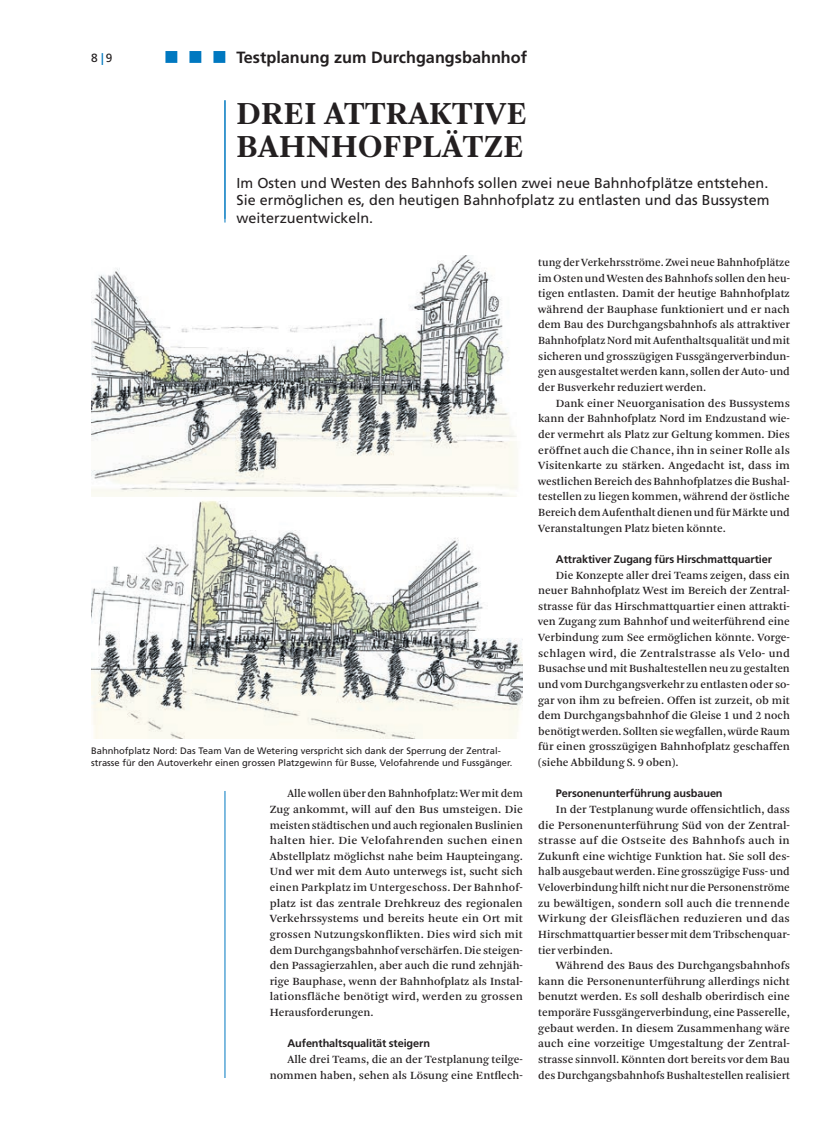
<style>
.page{position:relative;width:833px;height:1134px;background:#fff}
.page>*{position:absolute;margin:0;border:0;box-sizing:border-box;transform-origin:0 0}
.t1{font:700 33.75px/32.5px "Arnhem";letter-spacing:.015em;color:#231f20}
.t2{font:700 16.25px "Frutiger LT Std";color:#231f20}
.t3{font:14.38px/17.5px "Frutiger LT Std";color:#231f20;text-align:justify}
.t4{font:11.88px "Frutiger LT Std";color:#231f20}
.t5{font:11.5px/15.6px "Arnhem";color:#231f20;text-align:justify}
.t6{font:700 11px "Frutiger LT Std";letter-spacing:-.01em;color:#231f20}
.t7{font:9.38px/12.5px "Frutiger LT Std";color:#231f20}
.s1{font-weight:700;color:#0078c0}
</style>
<div class="page">
<svg style="left:165px;top:51px;width:60px;height:12px"></svg>
<hr style="left:225px;top:100px;width:1px;height:123px;background:#0078c0">
<hr style="left:225px;top:791px;width:1px;height:287px;background:#0078c0">
<img style="left:91px;top:496px;width:431px;height:242px">
<svg style="left:91px;top:255px;width:426px;height:241px"></svg>
<p class="t4" style="left:91px;top:51px;width:23px">8 <span class="s1">|</span> 9</p>
<h2 class="t2" style="left:237px;top:48px;width:292px">Testplanung zum Durchgangsbahnhof</h2>
<h1 class="t1" style="left:237px;top:98px;width:292px">DREI ATTRAKTIVE<br>BAHNHOFPLÄTZE</h1>
<p class="t3" style="left:237px;top:174px;width:534px">Im Osten und Westen des Bahnhofs sollen zwei neue Bahnhofplätze entstehen.<br>Sie ermöglichen es, den heutigen Bahnhofplatz zu entlasten und das Bussystem weiterzuentwickeln.</p>
<p class="t7" style="left:91px;top:744px;width:423px">Bahnhofplatz Nord: Das Team Van de Wetering verspricht sich dank der Sperrung der Zentral&shy;strasse für den Autoverkehr einen grossen Platzgewinn für Busse, Velofahrende und Fussgänger.</p>
<p class="t5" style="left:270px;top:786px;width:255px;text-indent:18px">Alle wollen über den Bahnhofplatz: Wer mit dem Zug ankommt, will auf den Bus umsteigen. Die meisten städtischen und auch regionalen Buslinien halten hier. Die Velofahrenden suchen einen Abstellplatz möglichst nahe beim Haupteingang.<br>Und wer mit dem Auto unterwegs ist, sucht sich einen Parkplatz im Untergeschoss. Der Bahnhof&shy;platz ist das zentrale Drehkreuz des regionalen Verkehrssystems und bereits heute ein Ort mit grossen Nutzungskonflikten. Dies wird sich mit dem Durchgangsbahnhof verschärfen. Die steigen&shy;den Passagierzahlen, aber auch die rund zehnjäh&shy;rige Bauphase, wenn der Bahnhofplatz als Instal&shy;lationsfläche benötigt wird, werden zu grossen Herausforderungen.</p>
<p class="t6" style="left:287px;top:1037px;width:144px">Aufenthaltsqualität steigern</p>
<p class="t5" style="left:270px;top:1052px;width:255px;text-align:right">Alle drei Teams, die an der Testplanung teilge&shy;nommen haben, sehen als Lösung eine Entflech-</p>
<p class="t5" style="left:538px;top:255px;width:253px">tung der Verkehrsströme. Zwei neue Bahnhofplätze im Osten und Westen des Bahnhofs sollen den heu&shy;tigen entlasten. Damit der heutige Bahnhofplatz während der Bauphase funktioniert und er nach dem Bau des Durchgangsbahnhofs als attraktiver Bahnhofplatz Nord mit Aufenthaltsqualität und mit sicheren und grosszügigen Fussgängerverbindun&shy;gen ausgestaltet werden kann, sollen der Auto- und der Busverkehr reduziert werden.</p>
<p class="t5" style="left:538px;top:395px;width:253px;text-indent:18px">Dank einer Neuorganisation des Bussystems kann der Bahnhofplatz Nord im Endzustand wie&shy;der vermehrt als Platz zur Geltung kommen. Dies eröffnet auch die Chance, ihn in seiner Rolle als Visitenkarte zu stärken. Angedacht ist, dass im westlichen Bereich des Bahnhofplatzes die Bushal&shy;testellen zu liegen kommen, während der östliche Bereich dem Aufenthalt dienen und für Märkte und Veranstaltungen Platz bieten könnte.</p>
<p class="t6" style="left:556px;top:553px;width:217px">Attraktiver Zugang fürs Hirschmattquartier</p>
<p class="t5" style="left:538px;top:567px;width:253px;text-indent:18px">Die Konzepte aller drei Teams zeigen, dass ein neuer Bahnhofplatz West im Bereich der Zentral&shy;strasse für das Hirschmattquartier einen attrakti&shy;ven Zugang zum Bahnhof und weiterführend eine Verbindung zum See ermöglichen könnte. Vorge&shy;schlagen wird, die Zentralstrasse als Velo- und Busachse und mit Bushaltestellen neu zu gestalten und vom Durchgangsverkehr zu entlasten oder so&shy;gar von ihm zu befreien. Offen ist zurzeit, ob mit dem Durchgangsbahnhof die Gleise 1 und 2 noch benötigt werden. Sollten sie wegfallen, würde Raum für einen grosszügigen Bahnhofplatz geschaffen (siehe Abbildung S. 9 oben).</p>
<p class="t6" style="left:556px;top:787px;width:168px">Personenunterführung ausbauen</p>
<p class="t5" style="left:538px;top:802px;width:253px;text-indent:18px">In der Testplanung wurde offensichtlich, dass die Personenunterführung Süd von der Zentral&shy;strasse auf die Ostseite des Bahnhofs auch in Zukunft eine wichtige Funktion hat. Sie soll des&shy;halb ausgebaut werden. Eine grosszügige Fuss- und Veloverbindung hilft nicht nur die Personenströme zu bewältigen, sondern soll auch die trennende Wirkung der Gleisflächen reduzieren und das Hirschmattquartier besser mit dem Tribschenquar&shy;tier verbinden.</p>
<p class="t5" style="left:538px;top:958px;width:253px;text-indent:18px">Während des Baus des Durchgangsbahnhofs kann die Personenunterführung allerdings nicht benutzt werden. Es soll deshalb oberirdisch eine temporäre Fussgängerverbindung, eine Passerelle, gebaut werden. In diesem Zusammenhang wäre auch eine vorzeitige Umgestaltung der Zentral&shy;strasse sinnvoll. Könnten dort bereits vor dem Bau des Durchgangsbahnhofs Bushaltestellen realisiert</p>
</div>
